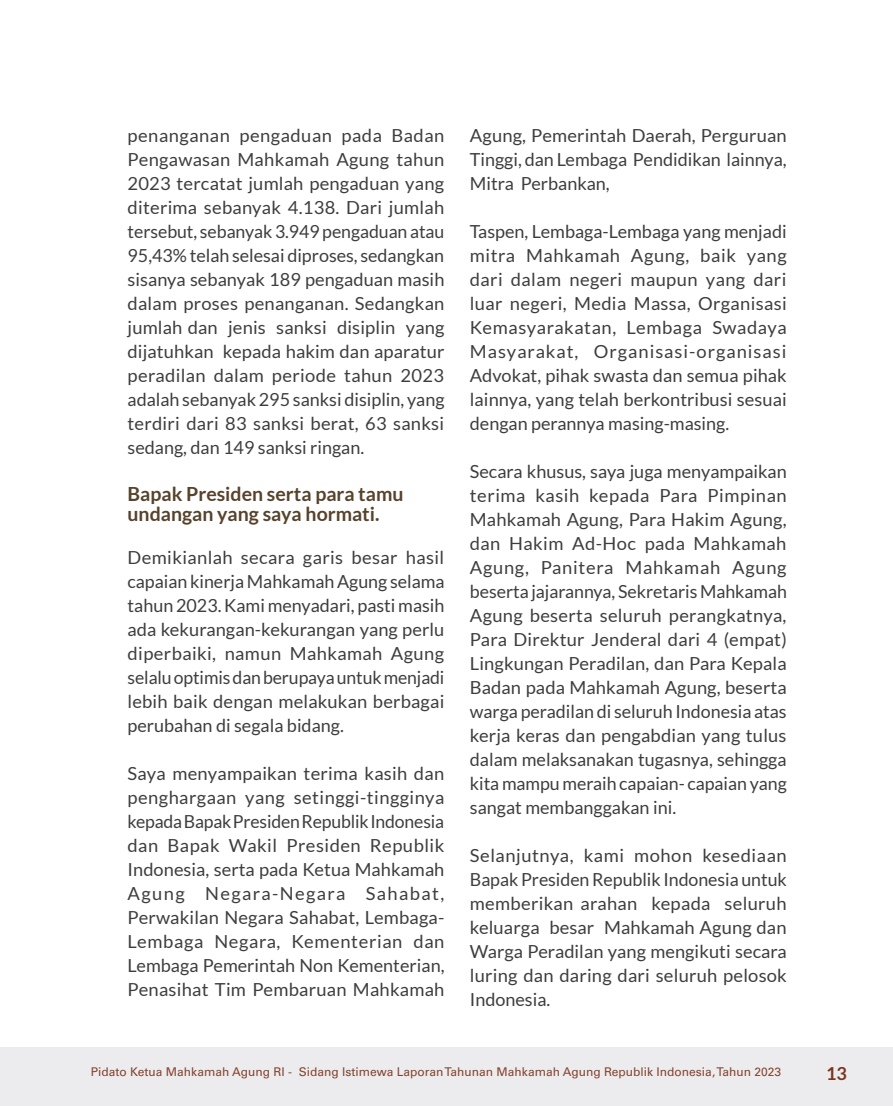
<style>
.page{position:relative;width:893px;height:1106px;background:#fff}
.page>*{position:absolute;margin:0;border:0;box-sizing:border-box;transform-origin:0 0}
.LV-3{font:700 19.5px/19.5px "Lato";color:#57432c}
.t1{font:18px/24px "Lato";color:#3e3e3f;text-align:justify}
.t2{font:700 18px "Lato";color:#7b351f}
.t3{font:12px "Univers LT Std";color:#85432e}
</style>
<div class="page">
<div style="left:0;top:1047px;width:893px;height:59px;background:#ececee"></div>
<p class="t1" style="left:128px;top:123px;width:318px">penanganan pengaduan pada Badan Pengawasan Mahkamah Agung tahun 2023 tercatat jumlah pengaduan yang diterima sebanyak 4.138. Dari jumlah tersebut, sebanyak 3.949 pengaduan atau 95,43% telah selesai diproses, sedangkan sisanya sebanyak 189 pengaduan masih dalam proses penanganan. Sedangkan jumlah dan jenis sanksi disiplin yang dijatuhkan kepada hakim dan aparatur peradilan dalam periode tahun 2023 adalah sebanyak 295 sanksi disiplin, yang terdiri dari 83 sanksi berat, 63 sanksi sedang, dan 149 sanksi ringan.</p>
<p class="LV-3" style="left:128px;top:484px;width:277px">Bapak Presiden serta para tamu undangan yang saya hormati.</p>
<p class="t1" style="left:128px;top:545px;width:318px">Demikianlah secara garis besar hasil capaian kinerja Mahkamah Agung selama tahun 2023. Kami menyadari, pasti masih ada kekurangan-kekurangan yang perlu diperbaiki, namun Mahkamah Agung selalu optimis dan berupaya untuk menjadi lebih baik dengan melakukan berbagai perubahan di segala bidang.</p>
<p class="t1" style="left:128px;top:761px;width:318px">Saya menyampaikan terima kasih dan penghargaan yang setinggi-tingginya kepada Bapak Presiden Republik Indonesia dan Bapak Wakil Presiden Republik Indonesia, serta pada Ketua Mahkamah Agung Negara-Negara Sahabat, Perwakilan Negara Sahabat, Lembaga-Lembaga Negara, Kementerian dan Lembaga Pemerintah Non Kementerian, Penasihat Tim Pembaruan Mahkamah</p>
<p class="t1" style="left:470px;top:123px;width:318px">Agung, Pemerintah Daerah, Perguruan Tinggi, dan Lembaga Pendidikan lainnya, Mitra Perbankan,</p>
<p class="t1" style="left:470px;top:219px;width:318px">Taspen, Lembaga-Lembaga yang menjadi mitra Mahkamah Agung, baik yang dari dalam negeri maupun yang dari luar negeri, Media Massa, Organisasi Kemasyarakatan, Lembaga Swadaya Masyarakat, Organisasi-organisasi Advokat, pihak swasta dan semua pihak lainnya, yang telah berkontribusi sesuai dengan perannya masing-masing.</p>
<p class="t1" style="left:470px;top:459px;width:319px">Secara khusus, saya juga menyampaikan terima kasih kepada Para Pimpinan Mahkamah Agung, Para Hakim Agung, dan Hakim Ad-Hoc pada Mahkamah Agung, Panitera Mahkamah Agung beserta jajarannya, Sekretaris Mahkamah Agung beserta seluruh perangkatnya, Para Direktur Jenderal dari 4 (empat)<br>Lingkungan Peradilan, dan Para Kepala Badan pada Mahkamah Agung, beserta warga peradilan di seluruh Indonesia atas kerja keras dan pengabdian yang tulus dalam melaksanakan tugasnya, sehingga kita mampu meraih capaian- capaian yang sangat membanggakan ini.</p>
<p class="t1" style="left:470px;top:843px;width:319px">Selanjutnya, kami mohon kesediaan Bapak Presiden Republik Indonesia untuk memberikan arahan kepada seluruh keluarga besar Mahkamah Agung dan Warga Peradilan yang mengikuti secara luring dan daring dari seluruh pelosok Indonesia.</p>
<p class="t3" style="left:91px;top:1064px;width:692px">Pidato Ketua Mahkamah Agung RI - Sidang Istimewa Laporan Tahunan Mahkamah Agung Republik Indonesia, Tahun 2023</p>
<p class="t2" style="left:826px;top:1062px;width:22px">13</p>
</div>
